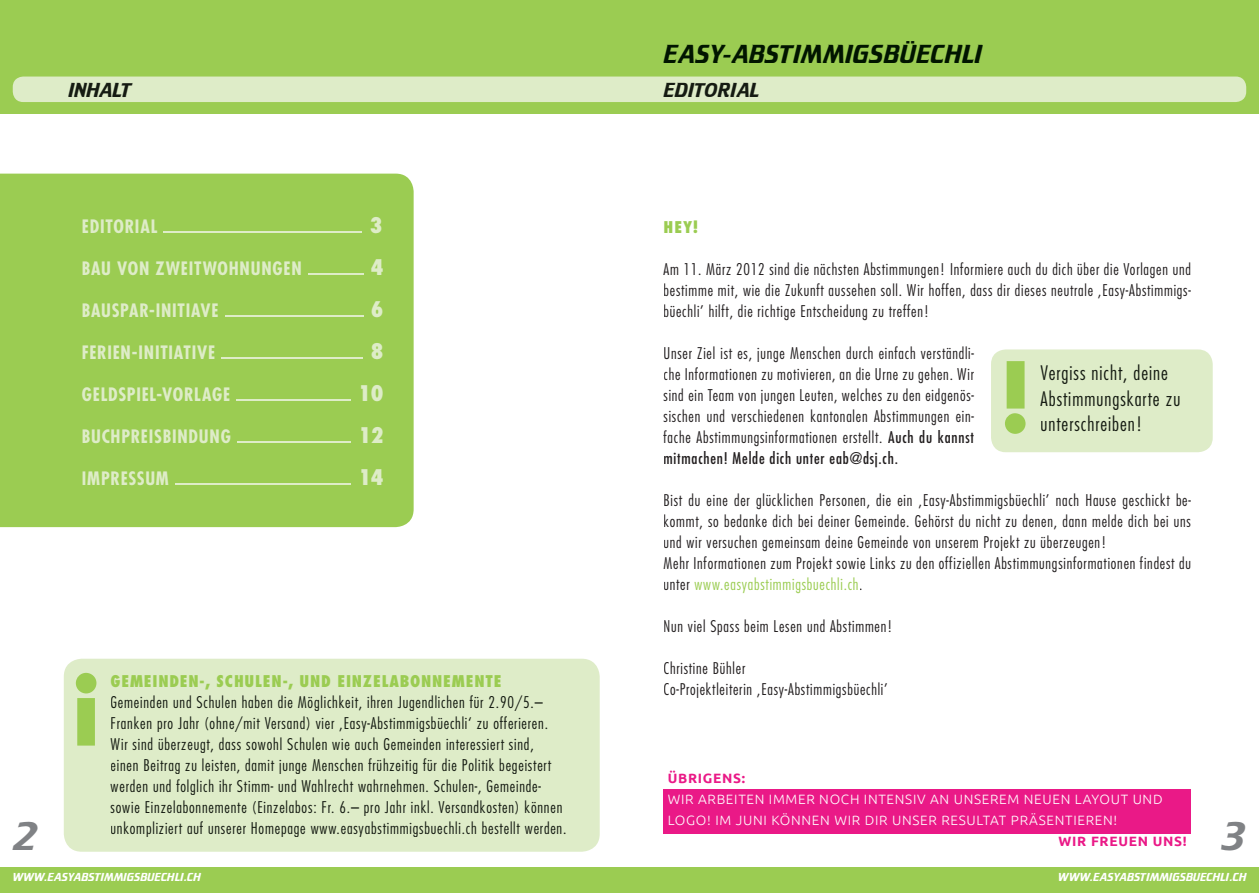
<style>
.page{position:relative;width:1259px;height:893px;background:#fff}
.page>*{position:absolute;margin:0;border:0;box-sizing:border-box;transform-origin:0 0}
.t1{font:800 condensed 90px "Futura Std";color:#9bcc52}
.t2{font:42px "Biathlon";color:#808285}
.t3{font:27px "Biathlon";letter-spacing:.025em;color:#011500}
.t4{font:21px "Biathlon";letter-spacing:.01em;color:#151b12}
.t5{font:800 condensed 21px "Futura Std";color:#deecc8}
.t6{font:300 condensed 19.5px/25.5px "Futura Std";letter-spacing:.05em;color:#151b12}
.t7{font:700 condensed 18px "Futura Std";letter-spacing:.045em;color:#deecc8}
.t8{font:300 condensed 15.75px/21px "Futura Std";letter-spacing:.05em;color:#231f20;text-align:justify}
.t9{font:300 condensed 15.75px/21px "Futura Std";letter-spacing:.05em;color:#151b12}
.t10{font:800 condensed 15.75px "Futura Std";letter-spacing:.05em;color:#9bcc52}
.t11{font:300 13.5px/21px "Ubuntu";letter-spacing:.05em;color:#fff}
.t12{font:700 13.5px "Ubuntu";letter-spacing:.05em;color:#ea1987}
.t13{font:12px "Biathlon";letter-spacing:.015em;color:#fff}
.s1{font-weight:400}
.s2{color:#9bcc52}
</style>
<div class="page">
<div style="left:0;top:0;width:1259px;height:113px;background:#9bcc52"></div>
<div style="left:0;top:867px;width:1259px;height:26px;background:#9bcc52"></div>
<div style="left:0;top:174px;width:414px;height:353px;background:#9bcc52"></div>
<hr style="left:164px;top:232px;width:198px;height:1px;background:#deecc8">
<hr style="left:308px;top:274px;width:55px;height:1px;background:#deecc8">
<hr style="left:225px;top:316px;width:138px;height:1px;background:#deecc8">
<hr style="left:221px;top:358px;width:142px;height:1px;background:#deecc8">
<hr style="left:236px;top:400px;width:115px;height:1px;background:#deecc8">
<hr style="left:237px;top:442px;width:114px;height:1px;background:#deecc8">
<hr style="left:175px;top:484px;width:176px;height:1px;background:#deecc8">
<div style="left:13px;top:77px;width:1233px;height:25px;background:#deecc8;border-radius:10px"></div>
<div style="left:663px;top:789px;width:528px;height:45px;background:#ea1987"></div>
<div style="left:991px;top:349px;width:221px;height:103px;background:#deecc8;border-radius:15px"></div>
<div style="left:64px;top:659px;width:536px;height:193px;background:#deecc8;border-radius:18px"></div>
<h3 class="t3" style="left:663px;top:40px;width:320px">EASY-ABSTIMMIGSBÜECHLI</h3>
<h3 class="t4" style="left:68px;top:79px;width:65px">INHALT</h3>
<h3 class="t4" style="left:663px;top:79px;width:97px">EDITORIAL</h3>
<p class="t7" style="left:82px;top:215px;width:77px">EDITORIAL</p>
<h3 class="t5" style="left:370px;top:212px;width:14px">3</h3>
<p class="t7" style="left:82px;top:257px;width:221px">BAU VON ZWEITWOHNUNGEN</p>
<h3 class="t5" style="left:371px;top:254px;width:14px">4</h3>
<p class="t7" style="left:82px;top:299px;width:138px">BAUSPAR-INITIAVE</p>
<h3 class="t5" style="left:371px;top:296px;width:14px">6</h3>
<p class="t7" style="left:82px;top:341px;width:135px">FERIEN-INITIATIVE</p>
<h3 class="t5" style="left:371px;top:338px;width:14px">8</h3>
<p class="t7" style="left:82px;top:383px;width:150px">GELDSPIEL-VORLAGE</p>
<h3 class="t5" style="left:358px;top:380px;width:27px">10</h3>
<p class="t7" style="left:82px;top:425px;width:150px">BUCHPREISBINDUNG</p>
<h3 class="t5" style="left:358px;top:422px;width:26px">12</h3>
<p class="t7" style="left:82px;top:467px;width:89px">IMPRESSUM</p>
<h3 class="t5" style="left:358px;top:464px;width:27px">14</h3>
<h2 class="t2" style="left:13px;top:814px;width:27px">2</h2>
<h1 class="t1" style="left:72px;top:656px;width:29px">i</h1>
<p class="t10" style="left:111px;top:671px;width:392px">GEMEINDEN-, SCHULEN-, UND EINZELABONNEMENTE</p>
<p class="t9" style="left:111px;top:691px;width:457px">Gemeinden und Schulen haben die Möglichkeit, ihren Jugendlichen für 2.90/5.– Franken pro Jahr (ohne/mit Versand) vier ‚Easy-Abstimmigsbüechli‘ zu offerieren.<br>Wir sind überzeugt, dass sowohl Schulen wie auch Gemeinden interessiert sind,<br>einen Beitrag zu leisten, damit junge Menschen frühzeitig für die Politik begeistert werden und folglich ihr Stimm- und Wahlrecht wahrnehmen. Schulen-, Gemeinde&shy;sowie Einzelabonnemente (Einzelabos: Fr. 6.– pro Jahr inkl. Versandkosten) können unkompliziert auf unserer Homepage www.easyabstimmigsbuechli.ch bestellt werden.</p>
<p class="t10" style="left:663px;top:217px;width:36px">HEY!</p>
<p class="t8" style="left:663px;top:259px;width:529px">Am 11. März 2012 sind die nächsten Abstimmungen! Informiere auch du dich über die Vorlagen und bestimme mit, wie die Zukunft aussehen soll. Wir hoffen, dass dir dieses neutrale ‚Easy-Abstimmigs&shy;büechli’ hilft, die richtige Entscheidung zu treffen!</p>
<p class="t8" style="left:663px;top:343px;width:312px">Unser Ziel ist es, junge Menschen durch einfach verständli&shy;che Informationen zu motivieren, an die Urne zu gehen. Wir sind ein Team von jungen Leuten, welches zu den eidgenös&shy;sischen und verschiedenen kantonalen Abstimmungen ein&shy;fache Abstimmungsinformationen erstellt. <span class="s1">Auch du kannst mitmachen! Melde dich unter eab@dsj.ch.</span></p>
<p class="t8" style="left:663px;top:490px;width:529px;text-align:left">Bist du eine der glücklichen Personen, die ein ‚Easy-Abstimmigsbüechli’ nach Hause geschickt be&shy;kommt, so bedanke dich bei deiner Gemeinde. Gehörst du nicht zu denen, dann melde dich bei uns und wir versuchen gemeinsam deine Gemeinde von unserem Projekt zu überzeugen!<br>Mehr Informationen zum Projekt sowie Links zu den offiziellen Abstimmungsinformationen findest du unter <span class="s2">www.easyabstimmigsbuechli.ch</span>.</p>
<p class="t8" style="left:663px;top:616px;width:230px">Nun viel Spass beim Lesen und Abstimmen!</p>
<p class="t8" style="left:663px;top:658px;width:226px">Christine Bühler<br>Co-Projektleiterin ‚Easy-Abstimmigsbüechli’</p>
<h1 class="t1" style="left:1001px;top:343px;width:29px">!</h1>
<p class="t6" style="left:1040px;top:360px;width:141px">Vergiss nicht, deine<br>Abstimmungskarte zu</p>
<p class="t6" style="left:1040px;top:411px;width:104px">unterschreiben!</p>
<p class="t12" style="left:668px;top:770px;width:79px">ÜBRIGENS:</p>
<p class="t11" style="left:668px;top:789px;width:496px">WIR ARBEITEN IMMER NOCH INTENSIV AN UNSEREM NEUEN LAYOUT UND<br>LOGO! IM JUNI KÖNNEN WIR DIR UNSER RESULTAT PRÄSENTIEREN!</p>
<p class="t12" style="left:1058px;top:833px;width:129px">WIR FREUEN UNS!</p>
<h2 class="t2" style="left:1221px;top:814px;width:27px">3</h2>
<p class="t13" style="left:13px;top:870px;width:189px">WWW.EASYABSTIMMIGSBUECHLI.CH</p>
<p class="t13" style="left:1058px;top:870px;width:189px">WWW.EASYABSTIMMIGSBUECHLI.CH</p>
</div>
